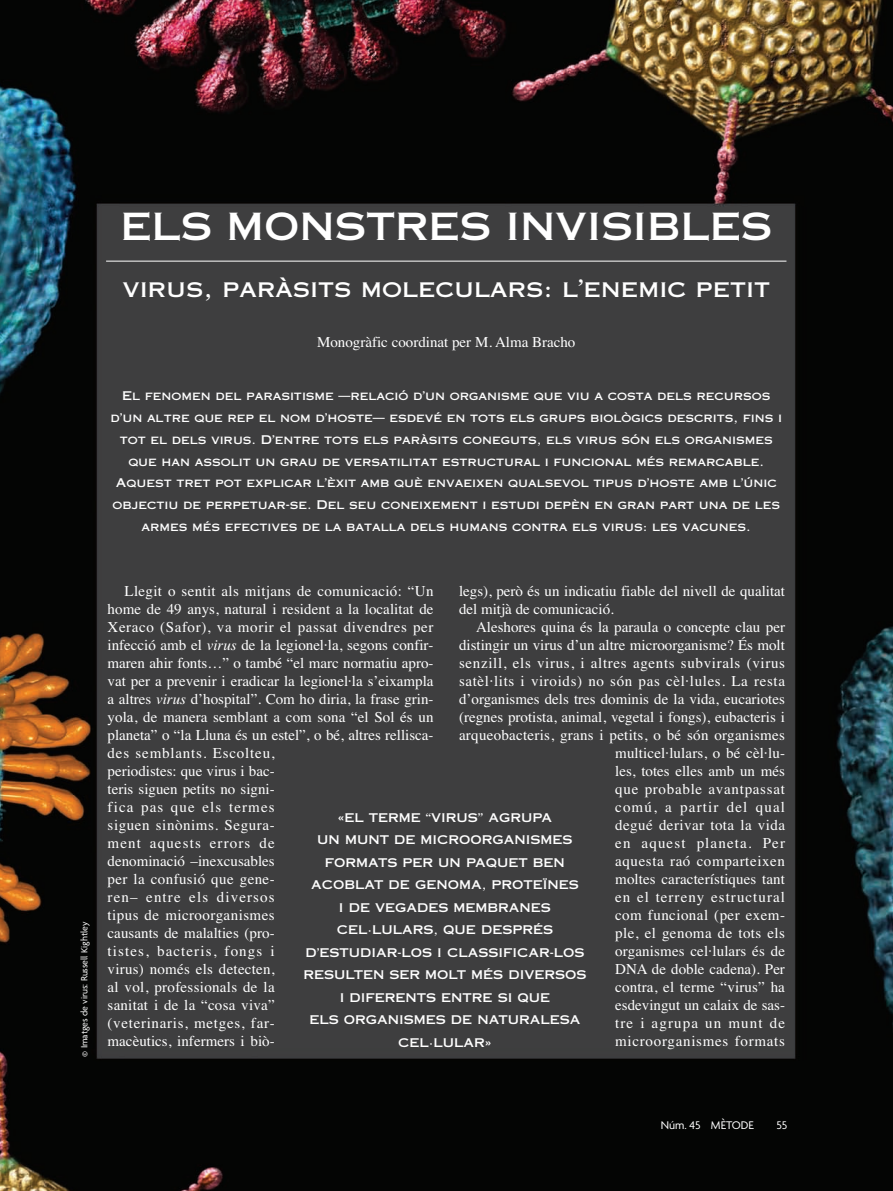
<style>
.page{position:relative;width:893px;height:1191px;background:#fff}
.page>*{position:absolute;margin:0;border:0;box-sizing:border-box;transform-origin:0 0}
.t1{font:37.5px "Copperplate Thirty One AB";color:#fff}
.t2{font:24px "Copperplate Thirty One AB";color:#fff}
.t3{font:15px/18px "Times";letter-spacing:.005em;color:#fff}
.t4{font:12px/22.5px "Copperplate Thirty One AB";color:#fff;text-align:center}
.t5{font:12px "Agenda";color:#fff}
.t6{font:9.75px "Agenda";color:#fff}
.s1{font-style:italic}
</style>
<div class="page">
<img style="left:0;top:1px;width:893px;height:1189px">
<hr style="left:106px;top:261px;width:680px;height:1px;background:#fff">
<h1 class="t1" style="left:120px;top:205px;width:653px">ELS MONSTRES INVISIBLES</h1>
<h2 class="t2" style="left:122px;top:275px;width:649px">virus, paràsits moleculars: l’enemic petit</h2>
<p class="t3" style="left:317px;top:334px;width:260px">Monogràfic coordinat per M. Alma Bracho</p>
<p class="t4" style="left:110px;top:385px;width:673px;line-height:21.8px">El fenomen del parasitisme —relació d’un organisme que viu a costa dels recursos d’un altre que rep el nom d’hoste— esdevé en tots els grups biològics descrits, fins i tot el dels virus. D’entre tots els paràsits coneguts, els virus són els organismes que han assolit un grau de versatilitat estructural i funcional més remarcable.<br>Aquest tret pot explicar l’èxit amb què envaeixen qualsevol tipus d’hoste amb l’únic objectiu de perpetuar-se. Del seu coneixement i estudi depèn en gran part una de les armes més efectives de la batalla dels humans contra els virus: les vacunes.</p>
<p class="t6" style="left:81px;top:1056px;width:136px;rotate:-90deg">© Imatges de virus: Russell Kightley</p>
<p class="t3" style="left:108px;top:583px;width:327px;text-indent:17px">Llegit o sentit als mitjans de comunicació: “Un home de 49 anys, natural i resident a la localitat de Xeraco (Safor), va morir el passat divendres per infecció amb el <span class="s1">virus</span> de la legionel·la, segons confir&shy;maren ahir fonts…” o també “el marc normatiu apro&shy;vat per a prevenir i eradicar la legionel·la s’eixampla a altres <span class="s1">virus</span> d’hospital”. Com ho diria, la frase grin&shy;yola, de manera semblant a com sona “el Sol és un planeta” o “la Lluna és un estel”, o bé, altres rellisca&shy;des semblants. Escolteu,<br>periodistes: que virus i bac-<br>teris siguen petits no signi-<br>fica pas que els termes<br>siguen sinònims. Segura-<br>ment aquests errors de<br>denominació –inexcusables<br>per la confusió que gene-<br>ren– entre els diversos<br>tipus de microorganismes<br>causants de malalties (pro-<br>tistes, bacteris, fongs i<br>virus) només els detecten,<br>al vol, professionals de la<br>sanitat i de la “cosa viva”<br>(veterinaris, metges, far-<br>macèutics, infermers i biò-</p>
<p class="t3" style="left:459px;top:583px;width:327px">legs), però és un indicatiu fiable del nivell de qualitat del mitjà de comunicació.</p>
<p class="t3" style="left:459px;top:619px;width:327px;text-align:right">Aleshores quina és la paraula o concepte clau per distingir un virus d’un altre microorganisme? És molt senzill, els virus, i altres agents subvirals (virus satèl·lits i viroids) no són pas cèl·lules. La resta d’organismes dels tres dominis de la vida, eucariotes (regnes protista, animal, vegetal i fongs), eubacteris i arqueobacteris, grans i petits, o bé són organismes multicel·lulars, o bé cèl·lu-<br>les, totes elles amb un més<br>que probable avantpassat<br>comú, a partir del qual<br>degué derivar tota la vida<br>en aquest planeta. Per<br>aquesta raó comparteixen<br>moltes característiques tant<br>en el terreny estructural<br>com funcional (per exem-<br>ple, el genoma de tots els<br>organismes cel·lulars és de<br>DNA de doble cadena). Per<br>contra, el terme “virus” ha<br>esdevingut un calaix de sas-<br>tre i agrupa un munt de<br>microorganismes formats</p>
<p class="t4" style="left:303px;top:806px;width:284px">«EL TERME “VIRUS” AGRUPA<br>UN MUNT DE MICROORGANISMES<br>FORMATS PER UN PAQUET BEN<br>ACOBLAT DE GENOMA, PROTEÏNES<br>I DE VEGADES MEMBRANES<br>CEL·LULARS, QUE DESPRÉS<br>D’ESTUDIAR-LOS I CLASSIFICAR-LOS<br>RESULTEN SER MOLT MÉS DIVERSOS<br>I DIFERENTS ENTRE SI QUE<br>ELS ORGANISMES DE NATURALESA<br>CEL·LULAR»</p>
<p class="t5" style="left:661px;top:1120px;width:95px">Núm. 45 MÈTODE</p>
<p class="t5" style="left:776px;top:1120px;width:12px">55</p>
</div>
